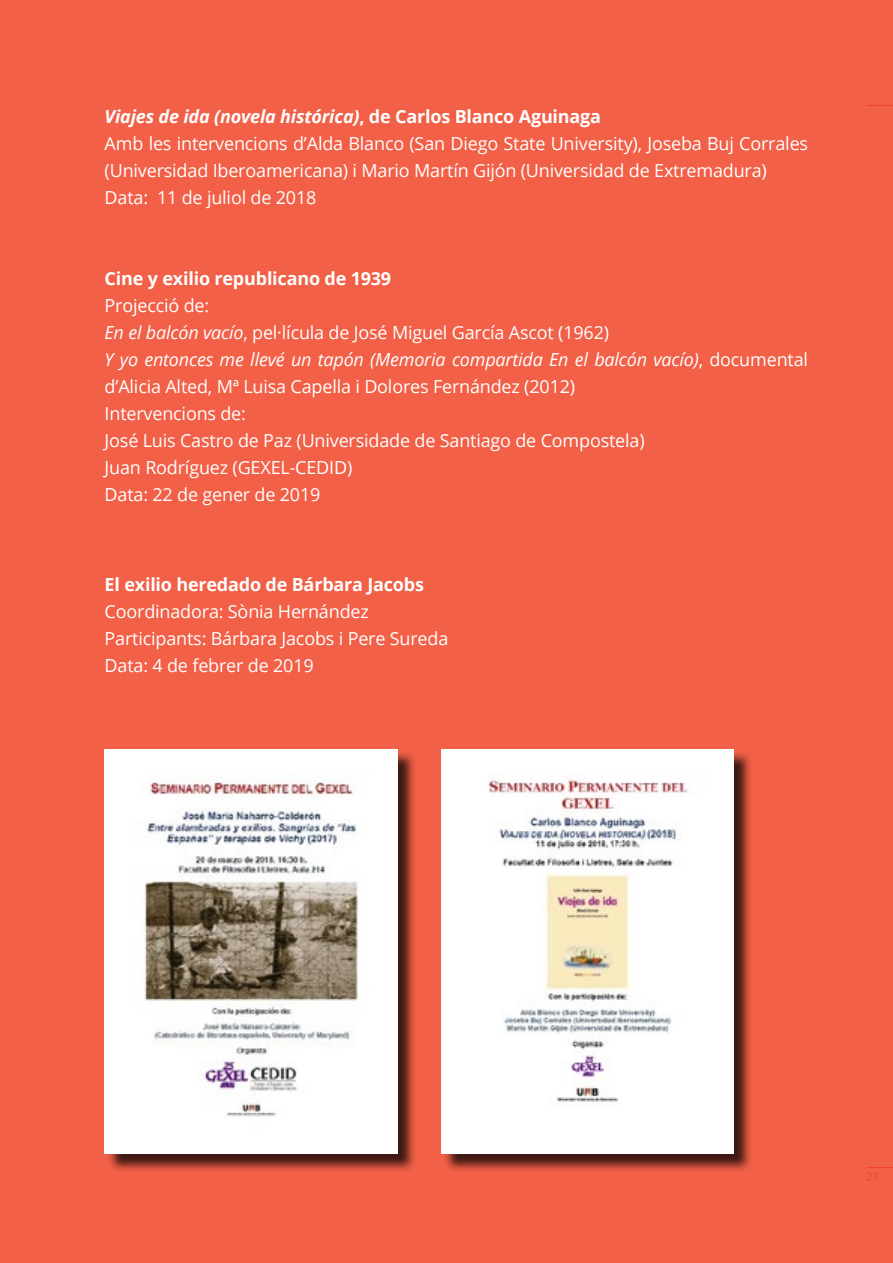
<style>
.page{position:relative;width:893px;height:1263px;background:#f16047}
.page>*{position:absolute;margin:0;border:0;box-sizing:border-box;transform-origin:0 0}
.t1{font:18px/27px "Open Sans";letter-spacing:-.01em;color:#fff}
.t2{font:700 18px "Open Sans";letter-spacing:-.01em;color:#fff}
.t3{font:12px "Open Sans";color:#ef4434}
.s1{font-weight:700;font-style:italic}
.s2{font-weight:700}
.s3{font-style:italic}
</style>
<div class="page">
<div style="left:107px;top:752px;width:309px;height:420px;background:#000;opacity:.75"></div>
<img style="left:105px;top:749px;width:292px;height:404px">
<div style="left:444px;top:752px;width:309px;height:420px;background:#000;opacity:.75"></div>
<img style="left:441px;top:749px;width:292px;height:404px">
<svg style="left:866px;top:105px;width:27px;height:1px"></svg>
<svg style="left:866px;top:1167px;width:27px;height:1px"></svg>
<p class="t1" style="left:105px;top:103px;width:705px"><span class="s1">Viajes de ida (novela histórica)</span><span class="s2">, de Carlos Blanco Aguinaga<br></span>Amb les intervencions d’Alda Blanco (San Diego State University), Joseba Buj Corrales (Universidad Iberoamericana) i Mario Martín Gijón (Universidad de Extremadura)<br>Data: 11 de juliol de 2018</p>
<p class="t2" style="left:105px;top:266px;width:288px">Cine y exilio republicano de 1939</p>
<p class="t1" style="left:105px;top:292px;width:705px">Projecció de:<br><span class="s3">En el balcón vacío</span>, pel·lícula de José Miguel García Ascot (1962)<br><span class="s3">Y yo entonces me llevé un tapón (Memoria compartida En el balcón vacío)</span>, documental d’Alicia Alted, Mª Luisa Capella i Dolores Fernández (2012)<br>Intervencions de:<br>José Luis Castro de Paz (Universidade de Santiago de Compostela)<br>Juan Rodríguez (GEXEL-CEDID)<br>Data: 22 de gener de 2019</p>
<p class="t2" style="left:105px;top:572px;width:321px">El exilio heredado de Bárbara Jacobs</p>
<p class="t1" style="left:105px;top:598px;width:345px">Coordinadora: Sònia Hernández<br>Participants: Bárbara Jacobs i Pere Sureda<br>Data: 4 de febrer de 2019</p>
<p class="t3" style="left:866px;top:1168px;width:15px">21</p>
</div>
